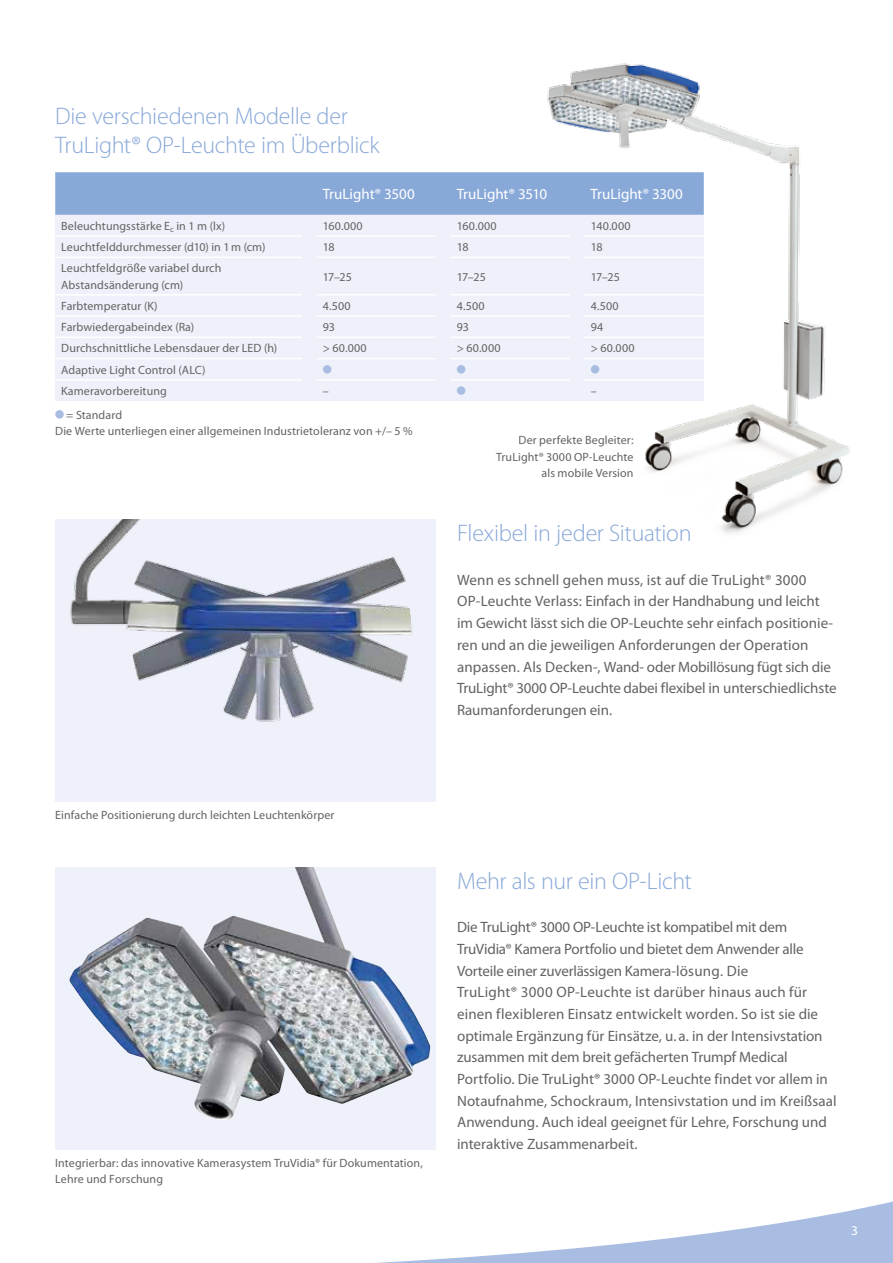
<style>
.page{position:relative;width:893px;height:1263px;background:#fff}
.page>*{position:absolute;margin:0;border:0;box-sizing:border-box;transform-origin:0 0}
.t1{font:300 24px/28.8px "Myriad Pro";letter-spacing:-.015em;color:#88a8d8}
.t2{font:15px/21.8px "Myriad Pro";color:#636362}
.t3{font:15px "Myriad Pro";color:#fff}
.t4{font:13.5px "Myriad Pro";color:#fff}
.t5{font:12px/16.5px "Myriad Pro";letter-spacing:.01em;color:#636362}
</style>
<div class="page">
<div style="left:55px;top:867px;width:381px;height:282px;background:#eef1fa"></div>
<img style="left:69px;top:867px;width:361px;height:253px">
<img style="left:547px;top:63px;width:303px;height:471px">
<svg style="left:376px;top:1201px;width:517px;height:62px"></svg>
<img style="left:55px;top:520px;width:381px;height:282px">
<div style="left:55px;top:410px;width:9px;height:9px;background:#a9bde2;border-radius:50%"></div>
<div style="left:55px;top:172px;width:649px;height:43px;background:#88a8d8"></div>
<div style="left:55px;top:215px;width:649px;height:186px;background:#eef1fa"></div>
<hr style="left:55px;top:235px;width:247px;height:2px;background:#fff">
<hr style="left:55px;top:257px;width:247px;height:1px;background:#fff">
<hr style="left:55px;top:294px;width:247px;height:1px;background:#fff">
<hr style="left:55px;top:315px;width:247px;height:2px;background:#fff">
<hr style="left:55px;top:337px;width:247px;height:1px;background:#fff">
<hr style="left:55px;top:358px;width:247px;height:1px;background:#fff">
<hr style="left:317px;top:235px;width:119px;height:2px;background:#fff">
<hr style="left:317px;top:257px;width:119px;height:1px;background:#fff">
<hr style="left:317px;top:294px;width:119px;height:1px;background:#fff">
<hr style="left:317px;top:315px;width:119px;height:2px;background:#fff">
<hr style="left:317px;top:337px;width:119px;height:1px;background:#fff">
<hr style="left:317px;top:358px;width:119px;height:1px;background:#fff">
<hr style="left:451px;top:235px;width:119px;height:2px;background:#fff">
<hr style="left:585px;top:235px;width:119px;height:2px;background:#fff">
<hr style="left:451px;top:257px;width:119px;height:1px;background:#fff">
<hr style="left:585px;top:257px;width:119px;height:1px;background:#fff">
<hr style="left:451px;top:294px;width:119px;height:1px;background:#fff">
<hr style="left:585px;top:294px;width:119px;height:1px;background:#fff">
<hr style="left:451px;top:315px;width:119px;height:2px;background:#fff">
<hr style="left:585px;top:315px;width:119px;height:2px;background:#fff">
<hr style="left:451px;top:337px;width:119px;height:1px;background:#fff">
<hr style="left:585px;top:337px;width:119px;height:1px;background:#fff">
<hr style="left:451px;top:358px;width:119px;height:1px;background:#fff">
<hr style="left:585px;top:358px;width:119px;height:1px;background:#fff">
<hr style="left:55px;top:379px;width:247px;height:2px;background:#fff">
<hr style="left:317px;top:379px;width:119px;height:2px;background:#fff">
<hr style="left:451px;top:379px;width:119px;height:2px;background:#fff">
<hr style="left:585px;top:379px;width:119px;height:2px;background:#fff">
<div style="left:323px;top:365px;width:8px;height:9px;background:#a9bde2;border-radius:50%"></div>
<div style="left:457px;top:365px;width:8px;height:9px;background:#a9bde2;border-radius:50%"></div>
<div style="left:591px;top:365px;width:8px;height:9px;background:#a9bde2;border-radius:50%"></div>
<div style="left:457px;top:386px;width:8px;height:9px;background:#a9bde2;border-radius:50%"></div>
<h1 class="t1" style="left:55px;top:102px;width:326px">Die verschiedenen Modelle der<br>TruLight® OP-Leuchte im Überblick</h1>
<p class="t3" style="left:323px;top:186px;width:94px">TruLight® 3500</p>
<p class="t3" style="left:457px;top:186px;width:92px">TruLight® 3510</p>
<p class="t3" style="left:591px;top:186px;width:94px">TruLight® 3300</p>
<p class="t5" style="left:61px;top:218px;width:165px">Beleuchtungsstärke E<sub>c</sub> in 1 m (lx)</p>
<p class="t5" style="left:323px;top:218px;width:41px">160.000</p>
<p class="t5" style="left:457px;top:218px;width:41px">160.000</p>
<p class="t5" style="left:591px;top:218px;width:41px">140.000</p>
<p class="t5" style="left:61px;top:239px;width:206px">Leuchtfelddurchmesser (d10) in 1m (cm)</p>
<p class="t5" style="left:323px;top:239px;width:13px">18</p>
<p class="t5" style="left:457px;top:239px;width:13px">18</p>
<p class="t5" style="left:591px;top:239px;width:13px">18</p>
<p class="t5" style="left:61px;top:260px;width:162px">Leuchtfeldgröße variabel durch<br>Abstandsänderung (cm)</p>
<p class="t5" style="left:323px;top:269px;width:31px">17–25</p>
<p class="t5" style="left:457px;top:269px;width:31px">17–25</p>
<p class="t5" style="left:591px;top:269px;width:31px">17–25</p>
<p class="t5" style="left:61px;top:298px;width:98px">Farbtemperatur (K)</p>
<p class="t5" style="left:323px;top:298px;width:29px">4.500</p>
<p class="t5" style="left:457px;top:298px;width:29px">4.500</p>
<p class="t5" style="left:591px;top:298px;width:29px">4.500</p>
<p class="t5" style="left:61px;top:319px;width:135px">Farbwiedergabeindex (Ra)</p>
<p class="t5" style="left:323px;top:319px;width:14px">93</p>
<p class="t5" style="left:457px;top:319px;width:14px">93</p>
<p class="t5" style="left:591px;top:319px;width:14px">94</p>
<p class="t5" style="left:61px;top:340px;width:218px">Durchschnittliche Lebensdauer der LED (h)</p>
<p class="t5" style="left:323px;top:340px;width:45px">&gt; 60.000</p>
<p class="t5" style="left:457px;top:340px;width:45px">&gt; 60.000</p>
<p class="t5" style="left:591px;top:340px;width:45px">&gt; 60.000</p>
<p class="t5" style="left:61px;top:359px;width:146px;line-height:21.3px">Adaptive Light Control (ALC)<br>Kameravorbereitung</p>
<p class="t5" style="left:323px;top:383px;width:7px">–</p>
<p class="t5" style="left:591px;top:383px;width:7px">–</p>
<p class="t5" style="left:55px;top:407px;width:359px;text-indent:11px">= Standard<br>Die Werte unterliegen einer allgemeinen Industrietoleranz von +/– 5 %</p>
<p class="t5" style="left:496px;top:432px;width:139px;text-align:right">Der perfekte Begleiter:<br>TruLight® 3000 OP-Leuchte als mobile Version</p>
<h1 class="t1" style="left:457px;top:519px;width:236px">Flexibel in jeder Situation</h1>
<p class="t2" style="left:457px;top:569px;width:381px">Wenn es schnell gehen muss, ist auf die TruLight® 3000<br>OP-Leuchte Verlass: Einfach in der Handhabung und leicht im Gewicht lässt sich die OP-Leuchte sehr einfach positionie&shy;ren und an die jeweiligen Anforderungen der Operation anpassen. Als Decken-, Wand- oder Mobillösung fügt sich die TruLight® 3000 OP-Leuchte dabei flexibel in unterschiedlichste Raumanforderungen ein.</p>
<p class="t5" style="left:55px;top:807px;width:281px">Einfache Positionierung durch leichten Leuchtenkörper</p>
<p class="t5" style="left:55px;top:1154px;width:369px">Integrierbar: das innovative Kamerasystem TruVidia® für Dokumentation,<br>Lehre und Forschung</p>
<h1 class="t1" style="left:457px;top:867px;width:236px">Mehr als nur ein OP-Licht</h1>
<p class="t2" style="left:457px;top:916px;width:381px">Die TruLight® 3000 OP-Leuchte ist kompatibel mit dem TruVidia® Kamera Portfolio und bietet dem Anwender alle Vorteile einer zuverlässigen Kamera-lösung. Die<br>TruLight® 3000 OP-Leuchte ist darüber hinaus auch für einen flexibleren Einsatz entwickelt worden. So ist sie die optimale Ergänzung für Einsätze, u. a. in der Intensivstation zusammen mit dem breit gefächerten Trumpf Medical Portfolio. Die TruLight® 3000 OP-Leuchte findet vor allem in Notaufnahme, Schockraum, Intensivstation und im Kreißsaal Anwendung. Auch ideal geeignet für Lehre, Forschung und interaktive Zusammenarbeit.</p>
<p class="t4" style="left:851px;top:1223px;width:8px">3</p>
</div>
